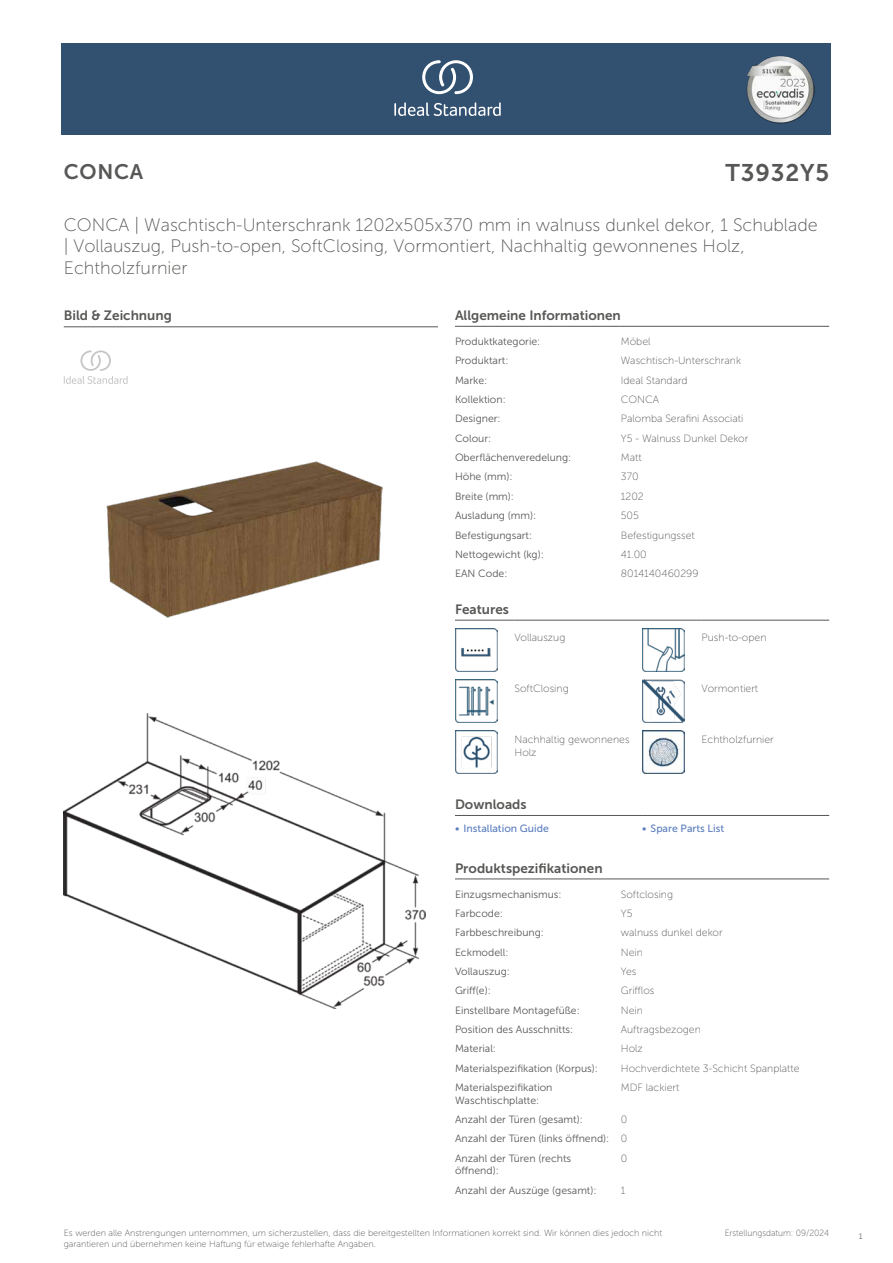
<style>
.page{position:relative;width:893px;height:1263px;background:#fff}
.page>*{position:absolute;margin:0;border:0;box-sizing:border-box;transform-origin:0 0}
.t1{font:24px "Museo Sans 700";letter-spacing:.035em;color:#575756}
.t2{font:21px "Museo Sans 700";letter-spacing:.035em;color:#575756}
.t3{font:18px/21.6px "Museo Sans 100";color:#575756}
.t4{font:13.5px "Museo Sans 700";color:#575756}
.t5{font:10.5px/12.6px "Museo Sans 300";color:#575756}
.t6{font:10.5px/12.6px "Museo Sans 100";color:#575756}
.t7{font:10.5px "Museo Sans 500";color:#5b7ebf}
.t8{font:9px/10.8px "Museo Sans 100";color:#575756}
.t9{font:9px "Museo Sans 100";color:#575756;scale:.95 1}
.t10{font:300 9px "Calibri";color:#575756;scale:.95 1}
.s1{font-family:"Museo Sans 100"}
</style>
<div class="page">
<div style="left:62px;top:43px;width:769px;height:91px;background:#325070"></div>
<hr style="left:455px;top:326px;width:166px;height:1px;background:#575756">
<hr style="left:621px;top:326px;width:208px;height:1px;background:#575756">
<hr style="left:455px;top:620px;width:59px;height:1px;background:#575756">
<hr style="left:514px;top:620px;width:128px;height:1px;background:#575756">
<hr style="left:642px;top:620px;width:60px;height:1px;background:#575756">
<hr style="left:702px;top:620px;width:127px;height:1px;background:#575756">
<img style="left:455px;top:629px;width:42px;height:42px">
<img style="left:642px;top:629px;width:43px;height:42px">
<img style="left:455px;top:680px;width:42px;height:42px">
<img style="left:642px;top:680px;width:42px;height:42px">
<img style="left:455px;top:731px;width:42px;height:42px">
<img style="left:642px;top:731px;width:43px;height:42px">
<hr style="left:455px;top:815px;width:187px;height:1px;background:#575756">
<hr style="left:642px;top:815px;width:187px;height:1px;background:#575756">
<hr style="left:455px;top:879px;width:166px;height:1px;background:#575756">
<hr style="left:621px;top:879px;width:208px;height:1px;background:#575756">
<img style="left:64px;top:714px;width:361px;height:294px">
<hr style="left:64px;top:327px;width:374px;height:1px;background:#575756">
<svg style="left:64px;top:350px;width:64px;height:34px"></svg>
<img style="left:107px;top:461px;width:275px;height:157px">
<svg style="left:394px;top:102px;width:107px;height:14px"></svg>
<svg style="left:422px;top:60px;width:51px;height:34px"></svg>
<img style="left:746px;top:56px;width:68px;height:67px">
<h2 class="t2" style="left:64px;top:160px;width:81px">CONCA</h2>
<h1 class="t1" style="left:725px;top:160px;width:105px">T3932Y5</h1>
<h3 class="t3" style="left:64px;top:214px;width:755px">CONCA | Waschtisch-Unterschrank 1202x505x370 mm in walnuss dunkel dekor, 1 Schublade | Vollauszug, Push-to-open, SoftClosing, Vormontiert, Nachhaltig gewonnenes Holz,<br>Echtholzfurnier</h3>
<p class="t4" style="left:64px;top:308px;width:110px">Bild &amp; Zeichnung</p>
<p class="t4" style="left:455px;top:308px;width:167px">Allgemeine Informationen</p>
<p class="t5" style="left:455px;top:335px;width:87px">Produktkategorie:</p>
<p class="t6" style="left:621px;top:335px;width:31px">Möbel</p>
<p class="t5" style="left:455px;top:354px;width:55px">Produktart:</p>
<p class="t6" style="left:621px;top:355px;width:122px">Waschtisch-Unterschrank</p>
<p class="t5" style="left:455px;top:374px;width:34px">Marke:</p>
<p class="t6" style="left:621px;top:374px;width:68px">Ideal Standard</p>
<p class="t5" style="left:455px;top:393px;width:52px">Kollektion:</p>
<p class="t6" style="left:621px;top:393px;width:40px">CONCA</p>
<p class="t5" style="left:455px;top:413px;width:47px">Designer:</p>
<p class="t6" style="left:621px;top:413px;width:124px">Palomba Serafini Associati</p>
<p class="t5" style="left:455px;top:432px;width:38px">Colour:</p>
<p class="t6" style="left:621px;top:432px;width:129px">Y5 - Walnuss Dunkel Dekor</p>
<p class="t5" style="left:455px;top:451px;width:118px">Oberflächenveredelung:</p>
<p class="t6" style="left:621px;top:451px;width:22px">Matt</p>
<p class="t5" style="left:455px;top:471px;width:59px">Höhe (mm):</p>
<p class="t6" style="left:621px;top:471px;width:19px">370</p>
<p class="t5" style="left:455px;top:490px;width:61px">Breite (mm):</p>
<p class="t6" style="left:621px;top:490px;width:24px">1202</p>
<p class="t5" style="left:455px;top:509px;width:83px">Ausladung (mm):</p>
<p class="t6" style="left:621px;top:509px;width:20px">505</p>
<p class="t5" style="left:455px;top:529px;width:79px">Befestigungsart:</p>
<p class="t6" style="left:621px;top:529px;width:75px">Befestigungsset</p>
<p class="t5" style="left:455px;top:548px;width:90px">Nettogewicht (kg):</p>
<p class="t6" style="left:621px;top:548px;width:28px">41.00</p>
<p class="t5" style="left:455px;top:567px;width:54px">EAN Code:</p>
<p class="t6" style="left:621px;top:567px;width:79px">8014140460299</p>
<p class="t4" style="left:455px;top:602px;width:55px">Features</p>
<p class="t6" style="left:514px;top:631px;width:52px">Vollauszug</p>
<p class="t6" style="left:702px;top:631px;width:66px">Push-to-open</p>
<p class="t6" style="left:514px;top:682px;width:56px">SoftClosing</p>
<p class="t6" style="left:702px;top:682px;width:58px">Vormontiert</p>
<p class="t6" style="left:514px;top:733px;width:117px">Nachhaltig gewonnenes<br>Holz</p>
<p class="t6" style="left:702px;top:733px;width:74px">Echtholzfurnier</p>
<p class="t4" style="left:455px;top:797px;width:73px">Downloads</p>
<p class="t7" style="left:455px;top:823px;width:95px">• Installation Guide</p>
<p class="t7" style="left:642px;top:823px;width:84px">• Spare Parts List</p>
<p class="t4" style="left:455px;top:860px;width:149px">Produktspezifikationen</p>
<p class="t5" style="left:455px;top:888px;width:108px">Einzugsmechanismus:</p>
<p class="t6" style="left:621px;top:888px;width:54px">Softclosing</p>
<p class="t5" style="left:455px;top:907px;width:49px">Farbcode:</p>
<p class="t6" style="left:621px;top:907px;width:13px">Y5</p>
<p class="t5" style="left:455px;top:926px;width:90px">Farbbeschreibung:</p>
<p class="t6" style="left:621px;top:926px;width:103px">walnuss dunkel dekor</p>
<p class="t5" style="left:455px;top:946px;width:55px">Eckmodell:</p>
<p class="t6" style="left:621px;top:946px;width:24px">Nein</p>
<p class="t5" style="left:455px;top:965px;width:56px">Vollauszug:</p>
<p class="t6" style="left:621px;top:965px;width:17px">Yes</p>
<p class="t5" style="left:455px;top:984px;width:37px">Griff(e):</p>
<p class="t6" style="left:621px;top:984px;width:35px">Grifflos</p>
<p class="t5" style="left:455px;top:1004px;width:126px">Einstellbare Montagefüße:</p>
<p class="t6" style="left:621px;top:1004px;width:24px">Nein</p>
<p class="t5" style="left:455px;top:1023px;width:120px">Position des Ausschnitts:</p>
<p class="t6" style="left:621px;top:1023px;width:82px">Auftragsbezogen</p>
<p class="t5" style="left:455px;top:1042px;width:43px">Material:</p>
<p class="t6" style="left:621px;top:1043px;width:24px">Holz</p>
<p class="t5" style="left:455px;top:1062px;width:145px">Materialspezifikation (Korpus):</p>
<p class="t6" style="left:621px;top:1062px;width:180px">Hochverdichtete 3-Schicht Spanplatte</p>
<p class="t5" style="left:455px;top:1081px;width:99px">Materialspezifikation<br>Waschtischplatte:</p>
<p class="t6" style="left:621px;top:1081px;width:60px">MDF lackiert</p>
<p class="t5" style="left:455px;top:1113px;width:129px">Anzahl der Türen (gesamt):</p>
<p class="t6" style="left:621px;top:1113px;width:8px">0</p>
<p class="t5" style="left:455px;top:1129px;width:174px;line-height:19.4px">Anzahl der Türen (links öffnend): <span class="s1">0<br></span>Anzahl der Türen (rechts</p>
<p class="t5" style="left:455px;top:1164px;width:45px">öffnend):</p>
<p class="t6" style="left:621px;top:1152px;width:8px">0</p>
<p class="t5" style="left:455px;top:1184px;width:143px">Anzahl der Auszüge (gesamt):</p>
<p class="t6" style="left:621px;top:1184px;width:6px">1</p>
<p class="t8" style="left:64px;top:1227px;width:600px">Es werden alle Anstrengungen unternommen, um sicherzustellen, dass die bereitgestellten Informationen korrekt sind. Wir können dies jedoch nicht garantieren und übernehmen keine Haftung für etwaige fehlerhafte Angaben.</p>
<p class="t9" style="left:725px;top:1228px;width:111px">Erstellungsdatum: 09/2024</p>
<p class="t10" style="left:858px;top:1230px;width:6px">1</p>
</div>
